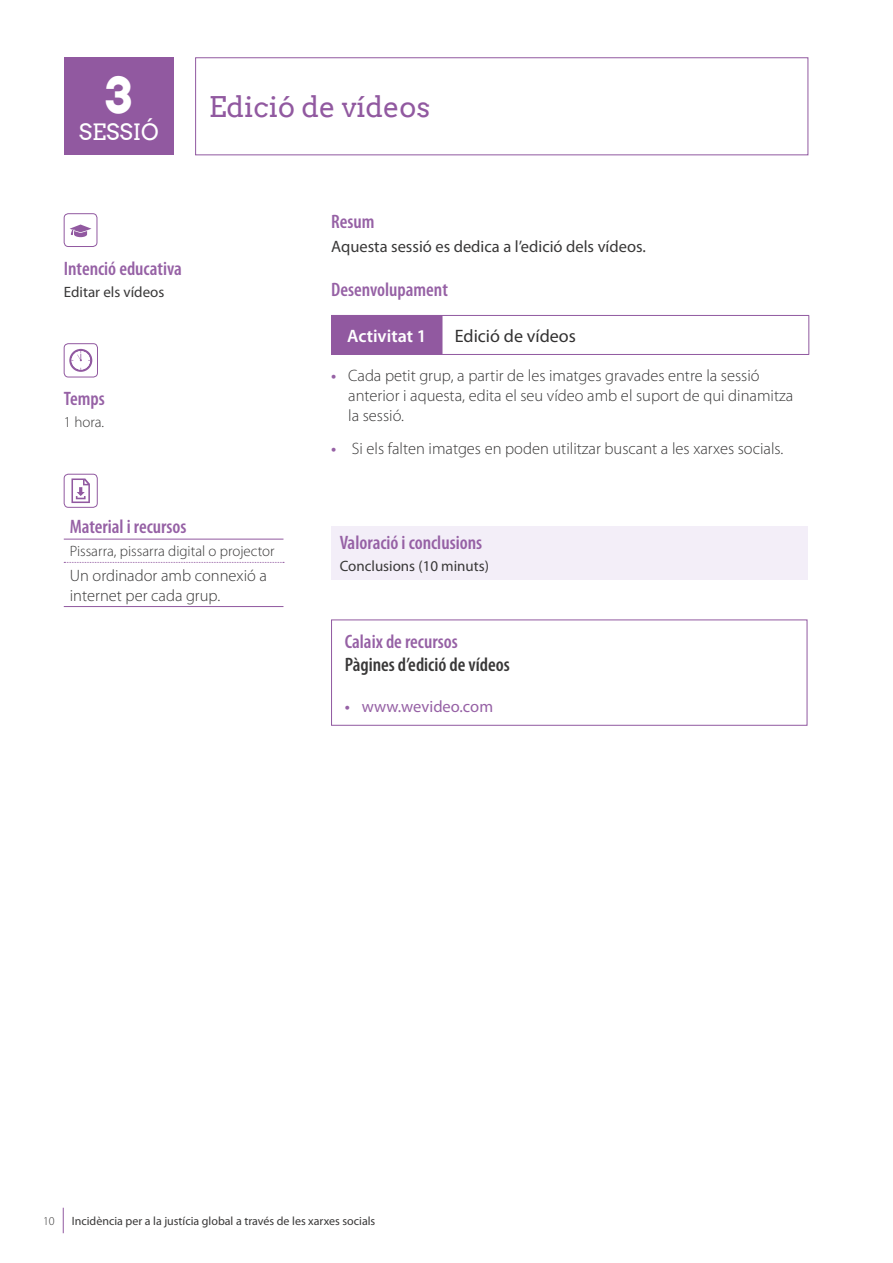
<style>
.page{position:relative;width:893px;height:1263px;background:#fff}
.page>*{position:absolute;margin:0;border:0;box-sizing:border-box;transform-origin:0 0}
.t1{font:700 49.5px "Arvo";color:#fff}
.t2{font:28.5px "Arvo";color:#9159a0}
.t3{font:22.5px "Arvo";color:#fff}
.t4{font:600 condensed 19.5px "Myriad Pro";color:#9661a5}
.t5{font:600 condensed 19.5px "Myriad Pro";color:#393838}
.t6{font:18px "Myriad Pro";color:#323131}
.t7{font:600 18px "Myriad Pro";color:#fff}
.t8{font:300 16.5px/19.8px "Myriad Pro";color:#393838}
.t9{font:16.5px "Myriad Pro";color:#393838}
.t10{font:16.5px "Myriad Pro";color:#9661a5}
.t11{font:300 15px "Myriad Pro";color:#393838}
.t12{font:15px "Myriad Pro";color:#393838}
.t13{font:12px "Myriad Pro";color:#393838}
.t14{font:300 12px "Myriad Pro";color:#393838}
.s1{font-weight:600;color:#9661a5}
.s2{font-weight:600}
</style>
<div class="page">
<svg style="left:63px;top:1208px;width:1px;height:25px"></svg>
<div style="left:64px;top:58px;width:110px;height:97px;background:#9159a0"></div>
<div style="left:64px;top:213px;width:33px;height:34px;border:1px solid #9159a0;border-radius:4px"></div>
<svg style="left:70px;top:224px;width:21px;height:13px"></svg>
<div style="left:64px;top:343px;width:34px;height:34px;border:1px solid #9159a0;border-radius:4px"></div>
<svg style="left:69px;top:349px;width:23px;height:23px"></svg>
<div style="left:64px;top:474px;width:34px;height:34px;border:1px solid #9159a0;border-radius:4px"></div>
<svg style="left:71px;top:478px;width:19px;height:25px"></svg>
<hr style="left:64px;top:539px;width:219px;height:1px;background:#9159a0">
<hr style="left:64px;top:606px;width:219px;height:1px;background:#9159a0">
<svg style="left:64px;top:562px;width:220px;height:1px"></svg>
<div style="left:332px;top:315px;width:110px;height:39px;background:#9159a0"></div>
<hr style="left:331px;top:315px;width:111px;height:1px;background:#9159a0">
<hr style="left:331px;top:316px;width:1px;height:38px;background:#9159a0">
<hr style="left:442px;top:315px;width:367px;height:1px;background:#9159a0">
<hr style="left:442px;top:316px;width:1px;height:38px;background:#9159a0">
<hr style="left:808px;top:316px;width:1px;height:38px;background:#9159a0">
<hr style="left:331px;top:354px;width:111px;height:1px;background:#9159a0">
<hr style="left:442px;top:354px;width:367px;height:1px;background:#9159a0">
<div style="left:331px;top:619px;width:476px;height:107px;border:1px solid #9159a0"></div>
<div style="left:195px;top:57px;width:613px;height:98px;border:1px solid #9159a0"></div>
<div style="left:331px;top:526px;width:476px;height:54px;background:#f3eef8"></div>
<h1 class="t1" style="left:106px;top:64px;width:28px">3</h1>
<h3 class="t3" style="left:79px;top:119px;width:82px">SESSIÓ</h3>
<p class="t4" style="left:64px;top:256px;width:120px">Intenció educativa</p>
<p class="t12" style="left:64px;top:282px;width:102px">Editar els vídeos</p>
<p class="t4" style="left:64px;top:387px;width:43px">Temps</p>
<p class="t11" style="left:64px;top:413px;width:42px">1 hora.</p>
<h2 class="t2" style="left:209px;top:90px;width:223px">Edició de vídeos</h2>
<p class="t4" style="left:331px;top:209px;width:45px">Resum</p>
<p class="t9" style="left:331px;top:236px;width:316px">Aquesta sessió es dedica a l’edició dels vídeos.</p>
<p class="t4" style="left:331px;top:278px;width:118px">Desenvolupament</p>
<p class="t7" style="left:347px;top:324px;width:81px">Activitat 1</p>
<p class="t6" style="left:455px;top:325px;width:123px">Edició de vídeos</p>
<p class="t8" style="left:348px;top:366px;width:447px;text-indent:-17px"><span class="s1">•</span> Cada petit grup, a partir de les imatges gravades entre la sessió anterior i aquesta, edita el seu vídeo amb el suport de qui dinamitza la sessió.</p>
<p class="t8" style="left:331px;top:438px;width:454px"><span class="s1">•</span> Si els falten imatges en poden utilitzar buscant a les xarxes socials.</p>
<p class="t4" style="left:70px;top:515px;width:118px">Material i recursos</p>
<p class="t11" style="left:70px;top:542px;width:206px">Pissarra, pissarra digital o projector</p>
<p class="t8" style="left:70px;top:565px;width:199px">Un ordinador amb connexió a internet per cada grup.</p>
<p class="t4" style="left:340px;top:530px;width:144px">Valoració i conclusions</p>
<p class="t12" style="left:340px;top:557px;width:151px">Conclusions (10 minuts)</p>
<p class="t4" style="left:345px;top:629px;width:115px">Calaix de recursos</p>
<p class="t5" style="left:345px;top:653px;width:167px">Pàgines d’edició de vídeos</p>
<p class="t10" style="left:345px;top:696px;width:150px"><span class="s2">•</span> www.wevideo.com</p>
<p class="t14" style="left:43px;top:1214px;width:13px">10</p>
<p class="t13" style="left:72px;top:1213px;width:305px">Incidència per a la justícia global a través de les xarxes socials</p>
</div>
